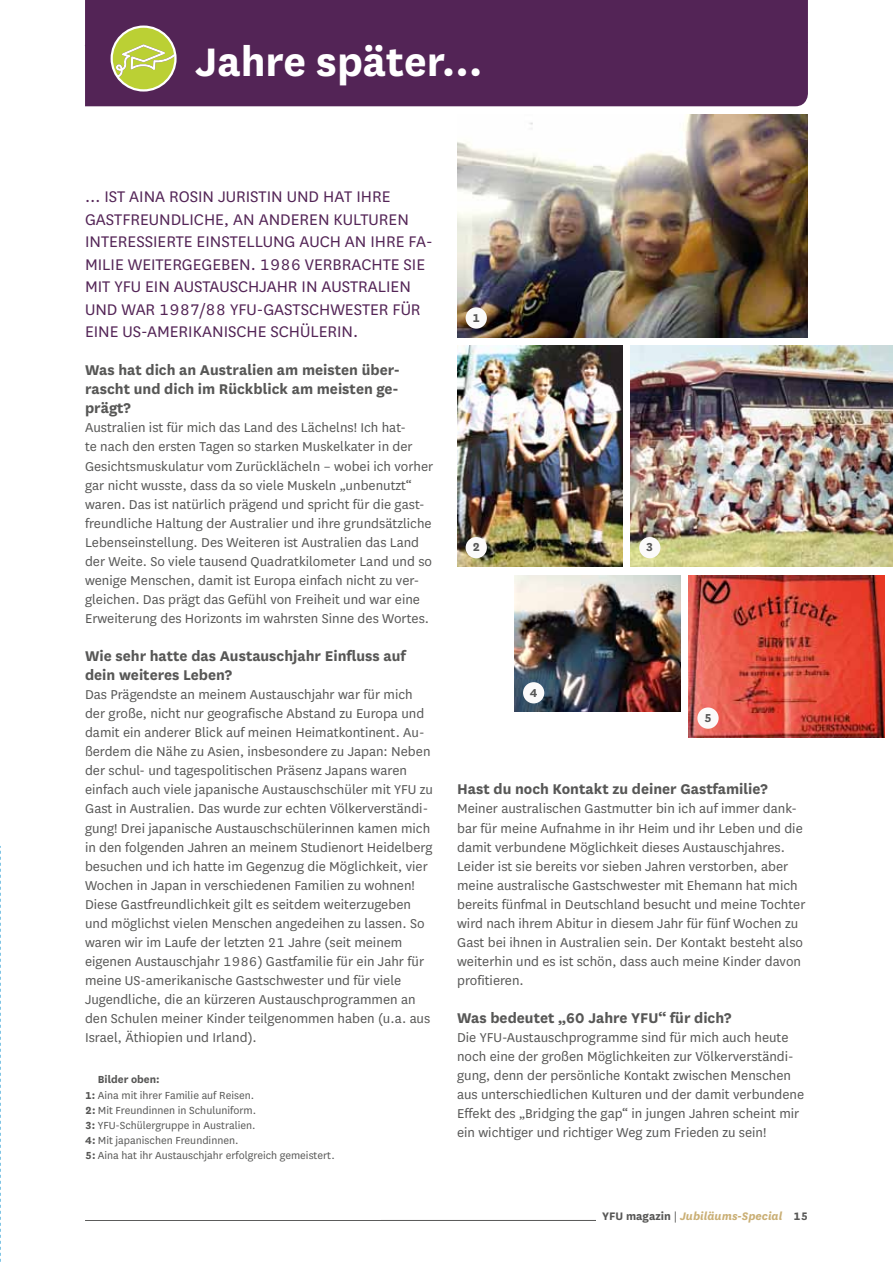
<style>
.page{position:relative;width:893px;height:1263px;background:#fff}
.page>*{position:absolute;margin:0;border:0;box-sizing:border-box;transform-origin:0 0}
.t1{font:700 46.5px "National";color:#fff}
.t2{font:18px "National";color:#532456}
.t3{font:700 16.5px/19px "National";color:#575756;text-align:justify}
.t4{font:15px/19px "National";color:#575756}
.t5{font:700 13.5px "National";color:#575756}
.t6{font:italic 700 12.75px "National";color:#caaf75}
.t7{font:12px/15px "National";color:#575756}
.s1{font-weight:700}
.s2{font-style:normal;color:#575756}
.s3{font-weight:400;font-style:normal;color:#575756}
</style>
<div class="page">
<hr style="left:85px;top:1220px;width:723px;height:1px;background:#575756">
<div style="left:782px;top:1211px;width:26px;height:13px;background:#fff"></div>
<div style="left:596px;top:1211px;width:186px;height:13px;background:#fff"></div>
<svg style="left:0;top:846px;width:1px;height:416px"></svg>
<img style="left:457px;top:115px;width:351px;height:222px">
<img style="left:457px;top:346px;width:166px;height:221px">
<img style="left:689px;top:575px;width:195px;height:162px">
<img style="left:631px;top:346px;width:262px;height:221px">
<img style="left:514px;top:575px;width:166px;height:137px">
<div style="left:85px;top:0;width:723px;height:106px;background:#532456"></div>
<svg style="left:112px;top:27px;width:63px;height:63px;background:#b4b95d"></svg>
<div style="left:111px;top:26px;width:66px;height:66px;border:2px solid #fff;border-radius:50%"></div>
<div style="left:466px;top:307px;width:21px;height:22px;background:#fbfafa;border-radius:50%"></div>
<div style="left:466px;top:537px;width:21px;height:21px;background:#fbfafa;border-radius:50%"></div>
<div style="left:523px;top:682px;width:21px;height:21px;background:#fbfafa;border-radius:50%"></div>
<div style="left:697px;top:707px;width:22px;height:22px;background:#fbfafa;border-radius:50%"></div>
<div style="left:639px;top:537px;width:21px;height:21px;background:#fbfafa;border-radius:50%"></div>
<h1 class="t1" style="left:136px;top:29px;width:348px">Jahre später…</h1>
<p class="t2" style="left:85px;top:185px;width:103px">… ist Aina Rosin</p>
<p class="t2" style="left:218px;top:185px;width:17px">Juristin</p>
<p class="t2" style="left:287px;top:185px;width:12px">und</p>
<p class="t2" style="left:323px;top:185px;width:11px">hat</p>
<p class="t2" style="left:356px;top:185px;width:9px">ihre</p>
<p class="t2" style="left:85px;top:207px;width:11px">gastfreundliche</p>
<p class="t2" style="left:224px;top:207px;width:46px">, an anderen</p>
<p class="t2" style="left:334px;top:207px;width:20px">Kulturen</p>
<p class="t2" style="left:85px;top:230px;width:10px">interessierte</p>
<p class="t2" style="left:197px;top:230px;width:19px">Einstellung</p>
<p class="t2" style="left:299px;top:230px;width:11px">auch</p>
<p class="t2" style="left:345px;top:230px;width:35px">an ihre</p>
<p class="t2" style="left:409px;top:230px;width:26px">Fa-</p>
<p class="t2" style="left:85px;top:252px;width:20px">milie</p>
<p class="t2" style="left:128px;top:252px;width:11px">weitergegeben</p>
<p class="t2" style="left:251px;top:252px;width:65px">. 1986 verbrachte</p>
<p class="t2" style="left:404px;top:252px;width:8px">sie</p>
<p class="t2" style="left:85px;top:275px;width:110px">mit YFU ein Austauschjahr</p>
<p class="t2" style="left:302px;top:275px;width:40px">in Australien</p>
<p class="t2" style="left:85px;top:297px;width:12px">und</p>
<p class="t2" style="left:121px;top:297px;width:13px">war</p>
<p class="t2" style="left:159px;top:297px;width:126px">1987/88 YFU-Gastschwester</p>
<p class="t2" style="left:393px;top:297px;width:26px">für</p>
<p class="t2" style="left:85px;top:320px;width:9px">eine</p>
<p class="t2" style="left:123px;top:320px;width:57px">US-amerikanische</p>
<p class="t2" style="left:270px;top:320px;width:49px">Schülerin</p>
<p class="t2" style="left:353px;top:320px;width:7px">.</p>
<p class="t3" style="left:85px;top:359px;width:317px">Was hat dich an Australien am meisten über&shy;rascht und dich im Rückblick am meisten ge&shy;prägt?</p>
<p class="t4" style="left:85px;top:418px;width:350px">Australien ist für mich das Land des Lächelns! Ich hat-<br>te nach den ersten Tagen so starken M uskelkater in der Gesichtsmuskulatur vom Zurücklächeln – wobei ich vorher gar nicht wusste, dass da so viele M uskeln „unbenutzt“ waren. Das ist natürlich prägend und spricht für die gast&shy;freundliche Haltung der Australier und ihre grundsätzliche Lebenseinstellung. Des Weiteren ist Australien das Land der Weite. So viele tausend Quadratkilometer Land und so wenige Menschen, damit ist Europa einfach nicht zu ver&shy;gleichen. Das prägt das Gefühl von Freiheit und war eine Erweiterung des Horizonts im wahrsten Sinne des Wortes.</p>
<p class="t3" style="left:85px;top:645px;width:322px">Wie sehr hatte das Austauschjahr Einfluss auf dein weiteres Leben?</p>
<p class="t4" style="left:85px;top:684px;width:350px">Das Prägendste an meinem Austauschjahr war für mich der große, nicht nur geografische Abstand zu Europa und damit ein anderer Blick auf meinen Heimatkontinent. Au&shy;ßerdem die Nähe zu Asien, insbesondere zu Japan: Neben der schul- und tagespolitischen Präsenz Japans waren einfach auch viele japanische Austauschschüler mit YFU zu Gast in Australien. Das wurde zur echten Völkerverständi&shy;gung! Drei japanische Austauschschülerinnen kamen mich in den folgenden Jahren an meinem Studienort Heidelberg besuchen und ich hatte im Gegenzug die Möglichkeit, vier Wochen in Japan in verschiedenen Familien zu wohnen!<br>Diese Gastfreundlichkeit gilt es seitdem weiterzugeben und möglichst vielen Menschen angedeihen zu lassen. So waren wir im Laufe der letzten 21 Jahre (seit meinem eigenen Austauschjahr 1986) Gastfamilie für ein Jahr für meine US-amerikanische Gastschwester und für viele Jugendliche, die an kürzeren Austauschprogrammen an den Schulen meiner Kinder teilgenommen haben (u.a. aus Israel, Äthiopien und Irland).</p>
<p class="t7" style="left:85px;top:1071px;width:171px;line-height:16.2px;text-indent:13px"><span class="s1">Bilder oben:<br>1:</span> Aina mit ihrer Familie auf Reisen.</p>
<p class="t7" style="left:85px;top:1103px;width:251px"><span class="s1">2:</span> Mit Freundinnen in Schuluniform.<br><span class="s1">3:</span> YFU-Schülergruppe in Australien.<br><span class="s1">4:</span> Mit japanischen Freundinnen.<br><span class="s1">5:</span> Aina hat ihr Austauschjahr erfolgreich gemeistert.</p>
<p class="t5" style="left:472px;top:308px;width:9px">1</p>
<p class="t5" style="left:472px;top:538px;width:9px">2</p>
<p class="t5" style="left:530px;top:683px;width:9px">4</p>
<p class="t5" style="left:646px;top:538px;width:9px">3</p>
<p class="t5" style="left:704px;top:708px;width:9px">5</p>
<p class="t3" style="left:457px;top:779px;width:312px">Hast du noch Kontakt zu deiner Gastfamilie?</p>
<p class="t4" style="left:457px;top:799px;width:350px">Meiner australischen Gastmutter bin ich auf immer dank&shy;bar für meine Aufnahme in ihr Heim und ihr Leben und die damit verbundene M öglichkeit dieses Austauschjahres.<br>Leider ist sie bereits vor sieben Jahren verstorben, aber meine australische Gastschwester mit Ehemann hat mich bereits fünfmal in Deutschland besucht und meine Tochter wird nach ihrem Abitur in diesem Jahr für fünf Wochen zu Gast bei ihnen in Australien sein. Der Kontakt besteht also weiterhin und es ist schön, dass auch meine Kinder davon profitieren.</p>
<p class="t3" style="left:457px;top:1007px;width:276px">Was bedeutet „60 Jahre YFU“ für dich?</p>
<p class="t4" style="left:457px;top:1027px;width:349px">Die YFU-Austauschprogramme sind für mich auch heute noch eine der großen Möglichkeiten zur Völkerverständi&shy;gung, denn der persönliche Kontakt zwischen Menschen aus unterschiedlichen Kulturen und der damit verbundene Effekt des „Bridging the gap“ in jungen Jahren scheint mir ein wichtiger und richtiger Weg zum Frieden zu sein!</p>
<p class="t6" style="left:602px;top:1208px;width:207px"><span class="s2">YFU magazin</span> <span class="s3">|</span> Jubiläums-Special <span class="s2">15</span></p>
</div>
